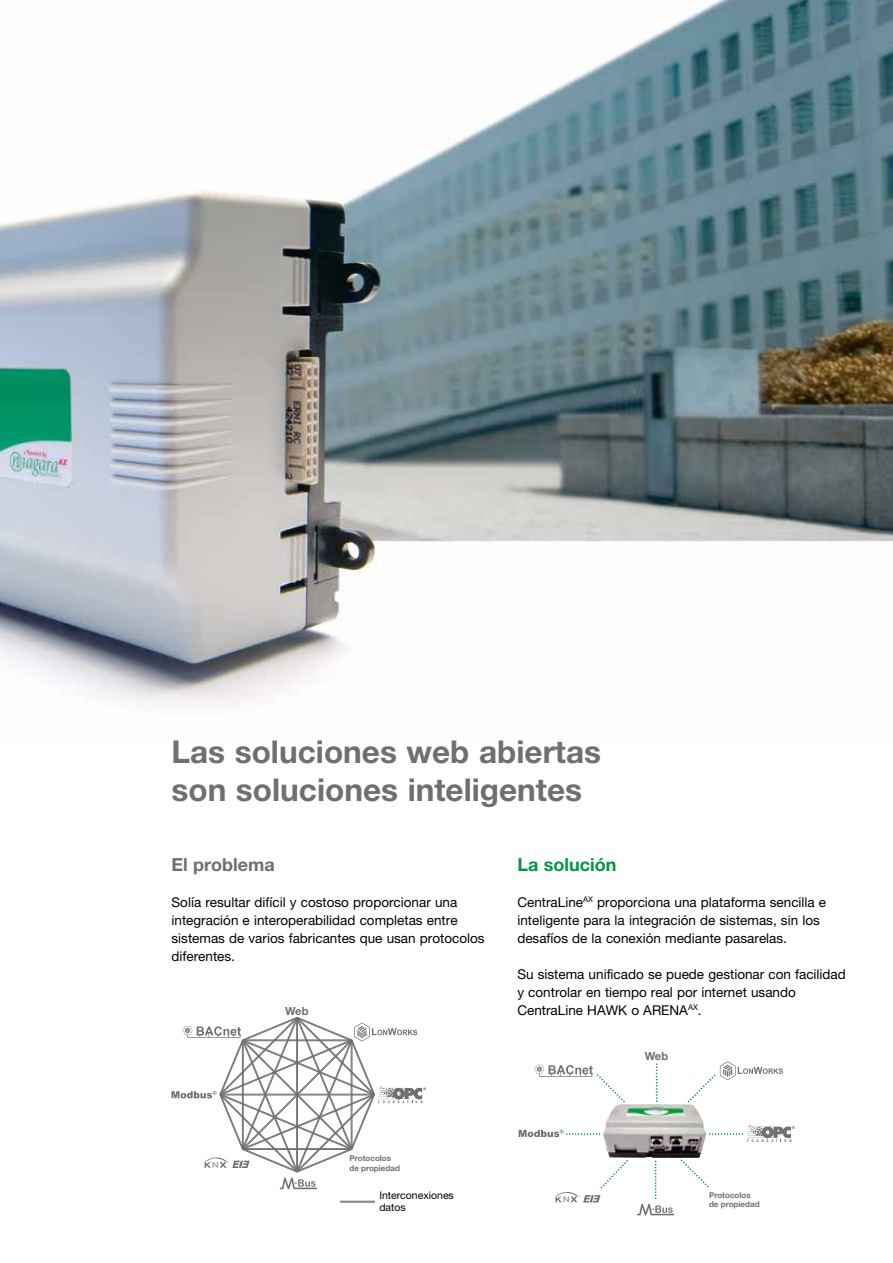
<style>
.page{position:relative;width:893px;height:1263px;background:#fff}
.page>*{position:absolute;margin:0;border:0;box-sizing:border-box;transform-origin:0 0}
.t1{font:700 31.5px/37.8px "Helvetica Neue";color:#6f6f6e}
.t2{font:700 18px "Helvetica Neue";color:#6f6f6e}
.t3{font:700 18px "Helvetica Neue";color:#00963f}
.t4{font:13.5px/18px "Helvetica Neue";color:#000}
.t5{font:700 11.25px "Helvetica Neue";letter-spacing:-.02em;color:#6f6f6e}
.t6{font:10.5px/12.6px "Helvetica Neue";color:#000}
.t7{font:700 7.95px/9.6px "Helvetica Neue";color:#6f6f6e}
</style>
<div class="page">
<img style="left:0;top:0;width:893px;height:706px">
<img style="left:603px;top:1104px;width:103px;height:54px">
<svg style="left:656px;top:1063px;width:1px;height:39px"></svg>
<svg style="left:687px;top:1061px;width:96px;height:42px"></svg>
<svg style="left:519px;top:1130px;width:81px;height:7px"></svg>
<svg style="left:534px;top:1065px;width:91px;height:38px"></svg>
<svg style="left:555px;top:1160px;width:73px;height:42px"></svg>
<svg style="left:637px;top:1159px;width:72px;height:56px"></svg>
<svg style="left:709px;top:1125px;width:86px;height:17px"></svg>
<svg style="left:171px;top:1017px;width:255px;height:172px"></svg>
<hr style="left:243px;top:1149px;width:109px;height:1px;background:#6f6f6e">
<hr style="left:243px;top:1148px;width:109px;height:1px;background:#6f6f6e">
<hr style="left:340px;top:1201px;width:35px;height:1px;background:#6f6f6e">
<hr style="left:340px;top:1202px;width:35px;height:1px;background:#6f6f6e">
<h1 class="t1" style="left:171px;top:732px;width:431px">Las soluciones web abiertas son soluciones inteligentes</h1>
<h2 class="t2" style="left:171px;top:853px;width:105px">El problema</h2>
<p class="t4" style="left:171px;top:893px;width:315px">Solía resultar difícil y costoso proporcionar una integración e interoperabilidad completas entre sistemas de varios fabricantes que usan protocolos diferentes.</p>
<p class="t5" style="left:285px;top:1004px;width:25px">Web</p>
<h2 class="t3" style="left:517px;top:853px;width:101px">La solución</h2>
<p class="t4" style="left:517px;top:893px;width:310px">CentraLine<sup>AX</sup> proporciona una plataforma sencilla e inteligente para la integración de sistemas, sin los desafíos de la conexión mediante pasarelas.</p>
<p class="t4" style="left:517px;top:965px;width:330px">Su sistema unificado se puede gestionar con facilidad y controlar en tiempo real por internet usando<br>CentraLine HAWK o ARENA<sup>AX</sup>.</p>
<p class="t5" style="left:645px;top:1049px;width:25px">Web</p>
<p class="t7" style="left:349px;top:1153px;width:52px">Protocolos de propiedad</p>
<p class="t6" style="left:379px;top:1189px;width:76px">Interconexiones datos</p>
<p class="t7" style="left:709px;top:1190px;width:52px">Protocolos de propiedad</p>
</div>
